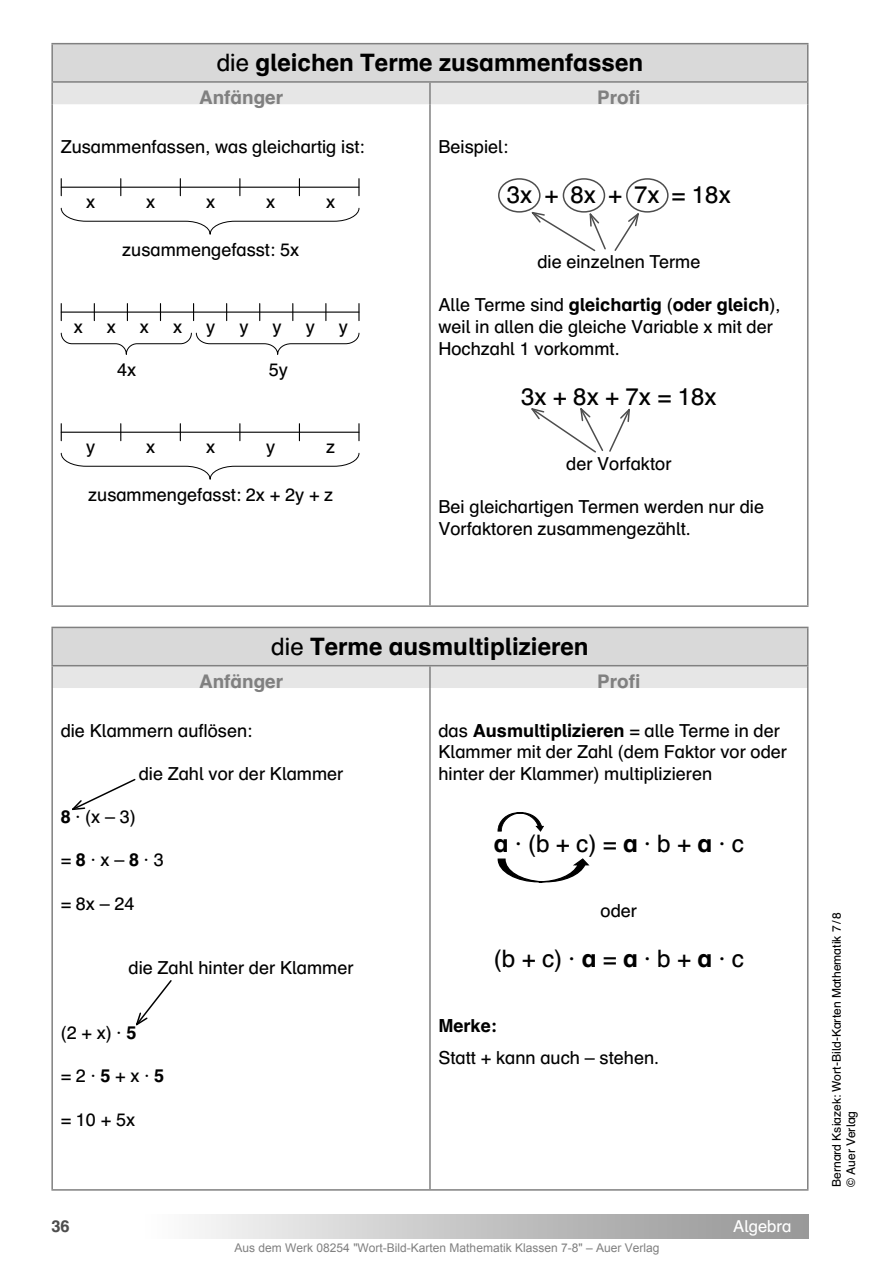
<style>
.page{position:relative;width:894px;height:1264px;background:#fff}
.page>*{position:absolute;margin:0;border:0;box-sizing:border-box;transform-origin:0 0}
.t1{font:700 24px "Auer Schulbuch";color:#000}
.t2{font:24px "Auer Schulbuch";color:#000}
.t3{font:700 18.75px "Auer Schulbuch";color:#808080}
.t4{font:18px/21.6px "Auer Schulbuch";color:#000}
.t5{font:700 18px "Auer Schulbuch";color:#000}
.t6{font:16.5px "Auer Schulbuch";color:#fff}
.t7{font:700 16.5px "Auer Schulbuch";color:#4d4d4d}
.t8{font:12px "Arial";color:#808080}
.t9{font:12px/14.4px "Auer Schulbuch";color:#000}
.s1{font-weight:400}
.s2{font-weight:700}
</style>
<div class="page">
<div style="left:82px;top:1214px;width:726px;height:24px;background:linear-gradient(to right,#fff,#939393)"></div>
<div style="left:53px;top:44px;width:754px;height:37px;background:#d9d9d9"></div>
<svg style="left:53px;top:83px;width:754px;height:605px"></svg>
<hr style="left:51px;top:43px;width:379px;height:1px;background:#808080">
<hr style="left:51px;top:44px;width:2px;height:37px;background:#808080">
<hr style="left:430px;top:43px;width:378px;height:1px;background:#808080">
<hr style="left:807px;top:44px;width:1px;height:37px;background:#808080">
<hr style="left:51px;top:81px;width:379px;height:2px;background:#808080">
<hr style="left:51px;top:83px;width:2px;height:21px;background:#808080">
<hr style="left:430px;top:81px;width:378px;height:2px;background:#808080">
<hr style="left:429px;top:83px;width:2px;height:21px;background:#808080">
<svg style="left:807px;top:83px;width:1px;height:21px"></svg>
<hr style="left:51px;top:104px;width:2px;height:501px;background:#808080">
<hr style="left:429px;top:104px;width:2px;height:501px;background:#808080">
<hr style="left:807px;top:104px;width:1px;height:501px;background:#808080">
<hr style="left:51px;top:605px;width:379px;height:2px;background:#808080">
<hr style="left:430px;top:605px;width:378px;height:2px;background:#808080">
<hr style="left:51px;top:626px;width:379px;height:2px;background:#808080">
<hr style="left:51px;top:628px;width:2px;height:37px;background:#808080">
<hr style="left:430px;top:626px;width:378px;height:2px;background:#808080">
<hr style="left:807px;top:628px;width:1px;height:37px;background:#808080">
<hr style="left:51px;top:665px;width:379px;height:1px;background:#808080">
<hr style="left:51px;top:666px;width:2px;height:22px;background:#808080">
<hr style="left:430px;top:665px;width:378px;height:1px;background:#808080">
<hr style="left:429px;top:666px;width:2px;height:22px;background:#808080">
<svg style="left:807px;top:666px;width:1px;height:22px"></svg>
<hr style="left:51px;top:688px;width:2px;height:501px;background:#808080">
<hr style="left:429px;top:688px;width:2px;height:501px;background:#808080">
<hr style="left:807px;top:688px;width:1px;height:501px;background:#808080">
<hr style="left:51px;top:1189px;width:379px;height:1px;background:#808080">
<hr style="left:430px;top:1189px;width:378px;height:1px;background:#808080">
<hr style="left:61px;top:187px;width:298px;height:1px;background:#000">
<svg style="left:180px;top:179px;width:1px;height:17px"></svg>
<svg style="left:358px;top:179px;width:1px;height:17px"></svg>
<svg style="left:299px;top:179px;width:1px;height:17px"></svg>
<svg style="left:61px;top:179px;width:1px;height:17px"></svg>
<svg style="left:239px;top:179px;width:1px;height:17px"></svg>
<svg style="left:120px;top:179px;width:1px;height:17px"></svg>
<svg style="left:61px;top:207px;width:298px;height:28px"></svg>
<hr style="left:61px;top:311px;width:298px;height:2px;background:#000">
<svg style="left:160px;top:304px;width:1px;height:17px"></svg>
<svg style="left:358px;top:304px;width:1px;height:17px"></svg>
<svg style="left:292px;top:304px;width:1px;height:17px"></svg>
<svg style="left:61px;top:304px;width:1px;height:17px"></svg>
<svg style="left:226px;top:304px;width:1px;height:17px"></svg>
<svg style="left:94px;top:304px;width:1px;height:17px"></svg>
<svg style="left:193px;top:304px;width:1px;height:17px"></svg>
<svg style="left:325px;top:304px;width:1px;height:17px"></svg>
<svg style="left:259px;top:304px;width:1px;height:17px"></svg>
<svg style="left:127px;top:304px;width:1px;height:17px"></svg>
<svg style="left:61px;top:332px;width:298px;height:23px"></svg>
<hr style="left:61px;top:432px;width:298px;height:1px;background:#000">
<svg style="left:180px;top:424px;width:1px;height:17px"></svg>
<svg style="left:358px;top:424px;width:1px;height:17px"></svg>
<svg style="left:299px;top:424px;width:1px;height:17px"></svg>
<svg style="left:61px;top:424px;width:1px;height:17px"></svg>
<svg style="left:239px;top:424px;width:1px;height:17px"></svg>
<svg style="left:120px;top:424px;width:1px;height:17px"></svg>
<svg style="left:61px;top:452px;width:298px;height:27px"></svg>
<div style="left:498px;top:178px;width:42px;height:35px;border:2px solid #4d4d4d;border-radius:50%"></div>
<div style="left:563px;top:178px;width:42px;height:35px;border:2px solid #4d4d4d;border-radius:50%"></div>
<div style="left:626px;top:178px;width:42px;height:35px;border:2px solid #4d4d4d;border-radius:50%"></div>
<svg style="left:529px;top:210px;width:78px;height:42px"></svg>
<svg style="left:613px;top:210px;width:27px;height:42px"></svg>
<svg style="left:528px;top:405px;width:103px;height:49px"></svg>
<svg style="left:72px;top:778px;width:64px;height:33px"></svg>
<svg style="left:136px;top:980px;width:36px;height:46px"></svg>
<svg style="left:497px;top:812px;width:47px;height:19px"></svg>
<svg style="left:497px;top:858px;width:92px;height:24px"></svg>
<h1 class="t1" style="left:217px;top:47px;width:428px"><span class="s1">die</span> gleichen Terme zusammenfassen</h1>
<p class="t3" style="left:199px;top:85px;width:85px">Anfänger</p>
<p class="t3" style="left:597px;top:85px;width:45px">Profi</p>
<p class="t4" style="left:61px;top:135px;width:306px">Zusammenfassen, was gleichartig ist:</p>
<p class="t4" style="left:438px;top:135px;width:71px">Beispiel:</p>
<p class="t4" style="left:86px;top:190px;width:11px">x</p>
<p class="t4" style="left:146px;top:190px;width:11px">x</p>
<p class="t4" style="left:206px;top:190px;width:11px">x</p>
<p class="t4" style="left:266px;top:190px;width:11px">x</p>
<p class="t4" style="left:326px;top:190px;width:11px">x</p>
<p class="t4" style="left:122px;top:239px;width:178px">zusammengefasst: 5x</p>
<p class="t4" style="left:74px;top:315px;width:11px">x</p>
<p class="t4" style="left:107px;top:315px;width:11px">x</p>
<p class="t4" style="left:140px;top:315px;width:11px">x</p>
<p class="t4" style="left:173px;top:315px;width:11px">x</p>
<p class="t4" style="left:239px;top:315px;width:11px">y</p>
<p class="t4" style="left:306px;top:315px;width:11px">y</p>
<p class="t4" style="left:206px;top:315px;width:11px">y</p>
<p class="t4" style="left:272px;top:315px;width:11px">y</p>
<p class="t4" style="left:339px;top:315px;width:11px">y</p>
<p class="t4" style="left:117px;top:359px;width:21px">4x</p>
<p class="t4" style="left:269px;top:359px;width:21px">5y</p>
<p class="t4" style="left:86px;top:435px;width:11px">y</p>
<p class="t4" style="left:146px;top:435px;width:11px">x</p>
<p class="t4" style="left:206px;top:435px;width:11px">x</p>
<p class="t4" style="left:266px;top:435px;width:11px">y</p>
<p class="t4" style="left:326px;top:435px;width:10px">z</p>
<p class="t4" style="left:88px;top:484px;width:247px">zusammengefasst: 2x + 2y + z</p>
<h1 class="t2" style="left:507px;top:180px;width:225px">3x + 8x + 7x = 18x</h1>
<p class="t4" style="left:537px;top:251px;width:164px">die einzelnen Terme</p>
<p class="t4" style="left:438px;top:294px;width:344px">Alle Terme sind <span class="s2">gleichartig</span> (<span class="s2">oder gleich</span>), weil in allen die gleiche Variable x mit der<br>Hochzahl 1 vorkommt.</p>
<h1 class="t2" style="left:521px;top:381px;width:197px">3x + 8x + 7x = 18x</h1>
<p class="t4" style="left:566px;top:452px;width:107px">der Vorfaktor</p>
<p class="t4" style="left:438px;top:495px;width:327px">Bei gleichartigen Termen werden nur die<br>Vorfaktoren zusammengezählt.</p>
<h1 class="t1" style="left:271px;top:630px;width:319px"><span class="s1">die</span> Terme ausmultiplizieren</h1>
<p class="t3" style="left:199px;top:669px;width:85px">Anfänger</p>
<p class="t3" style="left:597px;top:669px;width:45px">Profi</p>
<p class="t4" style="left:61px;top:719px;width:193px">die Klammern auflösen:</p>
<p class="t4" style="left:139px;top:762px;width:206px">die Zahl vor der Klammer</p>
<p class="t4" style="left:61px;top:805px;width:77px"><span class="s2">8</span> · (x – 3)</p>
<p class="t4" style="left:61px;top:848px;width:104px">= <span class="s2">8</span> · x – <span class="s2">8</span> · 3</p>
<p class="t4" style="left:61px;top:892px;width:75px">= 8x – 24</p>
<p class="t4" style="left:438px;top:719px;width:350px">das <span class="s2">Ausmultiplizieren</span> = alle Terme in der<br>Klammer mit der Zahl (dem Faktor vor oder hinter der Klammer) multiplizieren</p>
<h1 class="t2" style="left:494px;top:828px;width:251px"><span class="s2">a</span> · (b + c) = <span class="s2">a</span> · b + <span class="s2">a</span> · c</h1>
<p class="t4" style="left:600px;top:899px;width:38px">oder</p>
<h1 class="t2" style="left:494px;top:943px;width:251px">(b + c) · <span class="s2">a</span> = <span class="s2">a</span> · b + <span class="s2">a</span> · c</h1>
<p class="t4" style="left:129px;top:956px;width:226px">die Zahl hinter der Klammer</p>
<p class="t4" style="left:61px;top:1021px;width:77px">(2 + x) · <span class="s2">5</span></p>
<p class="t4" style="left:61px;top:1064px;width:105px">= 2 · <span class="s2">5</span> + x · <span class="s2">5</span></p>
<p class="t4" style="left:61px;top:1108px;width:76px">= 10 + 5x</p>
<p class="t5" style="left:438px;top:1014px;width:60px">Merke:</p>
<p class="t4" style="left:438px;top:1046px;width:222px">Statt + kann auch – stehen.</p>
<p class="t7" style="left:51px;top:1216px;width:20px">36</p>
<p class="t6" style="left:733px;top:1215px;width:60px">Algebra</p>
<p class="t8" style="left:234px;top:1240px;width:426px">Aus dem Werk 08254 "Wort-Bild-Karten Mathematik Klassen 7-8" – Auer Verlag</p>
<p class="t9" style="left:829px;top:1187px;width:276px;rotate:-90deg">Bernard Ksiazek: Wort-Bild-Karten Mathematik 7 / 8 © Auer Verlag</p>
</div>
